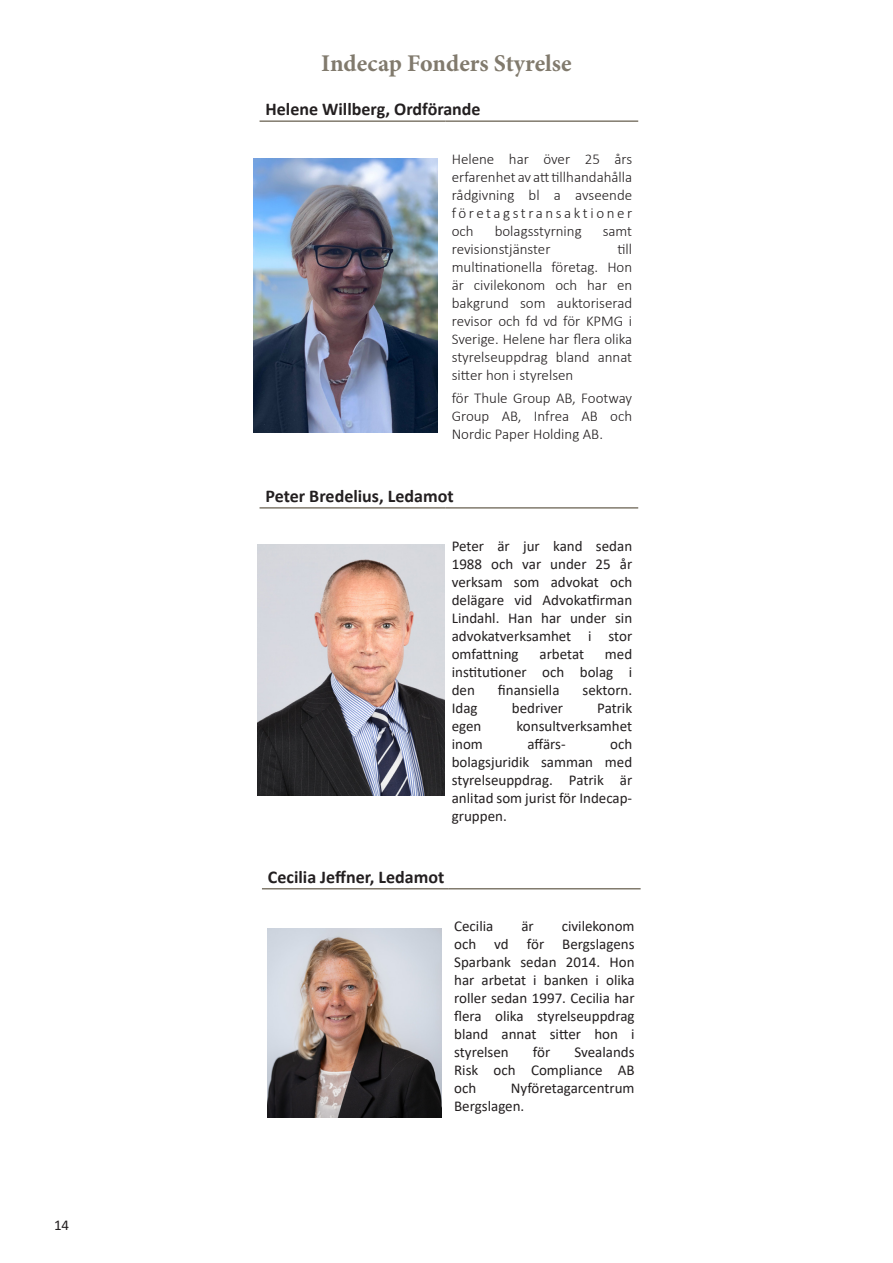
<style>
.page{position:relative;width:893px;height:1263px;background:#fff}
.page>*{position:absolute;margin:0;border:0;box-sizing:border-box;transform-origin:0 0}
.Rubrik_1{font:700 24px "Minion Pro";color:#817a6d}
.t1{font:700 18px "Calibri";color:#231f20}
.t2{font:15px/18px "Calibri";color:#231f20;text-align:justify}
.t3{font:300 15px/18px "Calibri";color:#231f20;text-align:justify}
</style>
<div class="page">
<hr style="left:260px;top:120px;width:186px;height:2px;background:#817a6d">
<hr style="left:446px;top:120px;width:192px;height:2px;background:#817a6d">
<hr style="left:262px;top:888px;width:186px;height:1px;background:#817a6d">
<hr style="left:448px;top:888px;width:193px;height:1px;background:#817a6d">
<img style="left:268px;top:928px;width:173px;height:189px">
<hr style="left:260px;top:507px;width:186px;height:2px;background:#817a6d">
<hr style="left:446px;top:507px;width:192px;height:2px;background:#817a6d">
<img style="left:258px;top:544px;width:187px;height:251px">
<img style="left:254px;top:159px;width:183px;height:273px">
<p class="t2" style="left:54px;top:1215px;width:17px">14</p>
<p class="Rubrik_1" style="left:321px;top:47px;width:252px">Indecap Fonders Styrelse</p>
<p class="t1" style="left:266px;top:96px;width:217px">Helene Willberg, Ordförande</p>
<p class="t3" style="left:452px;top:150px;width:182px">Helene har över 25 års erfarenhet av att tillhandahålla rådgivning bl a avseende företagstransaktioner och</p>
<p class="t3" style="left:495px;top:222px;width:89px">bolagsstyrning</p>
<p class="t3" style="left:603px;top:222px;width:31px">samt</p>
<p class="t3" style="left:452px;top:240px;width:100px">revisionstjänster</p>
<p class="t3" style="left:452px;top:240px;width:182px;text-indent:166px">till multinationella företag. Hon är civilekonom och har en bakgrund som auktoriserad revisor och fd vd för KPMG i Sverige. Helene har flera olika styrelseuppdrag bland annat sitter hon i styrelsen</p>
<p class="t3" style="left:452px;top:389px;width:182px">för Thule Group AB, Footway Group AB, Infrea AB och Nordic Paper Holding AB.</p>
<p class="t1" style="left:266px;top:483px;width:190px">Peter Bredelius, Ledamot</p>
<p class="t2" style="left:452px;top:536px;width:182px">Peter är jur kand sedan 1988 och var under 25 år verksam som advokat och delägare vid Advokatfirman Lindahl. Han har under sin advokatverksamhet i stor omfattning</p>
<p class="t2" style="left:539px;top:644px;width:46px">arbetat</p>
<p class="t2" style="left:452px;top:644px;width:182px;text-indent:153px">med institutioner och bolag i den</p>
<p class="t2" style="left:498px;top:680px;width:63px">finansiella</p>
<p class="t2" style="left:582px;top:680px;width:51px">sektorn.</p>
<p class="t2" style="left:452px;top:698px;width:27px">Idag</p>
<p class="t2" style="left:512px;top:698px;width:53px">bedriver</p>
<p class="t2" style="left:597px;top:698px;width:36px">Patrik</p>
<p class="t2" style="left:452px;top:716px;width:31px">egen</p>
<p class="t2" style="left:517px;top:716px;width:117px">konsultverksamhet</p>
<p class="t2" style="left:452px;top:734px;width:33px">inom</p>
<p class="t2" style="left:527px;top:734px;width:40px">affärs-</p>
<p class="t2" style="left:452px;top:734px;width:182px;text-indent:158px">och bolagsjuridik samman med styrelseuppdrag. Patrik är anlitad som jurist för Indecap&shy;gruppen.</p>
<p class="t1" style="left:268px;top:864px;width:178px">Cecilia Jeffner, Ledamot</p>
<p class="t2" style="left:454px;top:917px;width:182px;text-indent:108px">civilekonom och vd för Bergslagens Sparbank sedan 2014. Hon har arbetat i banken i olika roller sedan 1997. Cecilia har flera olika styrelseuppdrag bland annat sitter hon i styrelsen</p>
<p class="t2" style="left:454px;top:917px;width:41px">Cecilia</p>
<p class="t2" style="left:521px;top:917px;width:14px">är</p>
<p class="t2" style="left:533px;top:1043px;width:19px">för</p>
<p class="t2" style="left:454px;top:1043px;width:182px;text-indent:120px">Svealands Risk och Compliance AB och</p>
<p class="t2" style="left:454px;top:1079px;width:182px;text-indent:57px">Nyföretagarcentrum<br>Bergslagen.</p>
</div>
